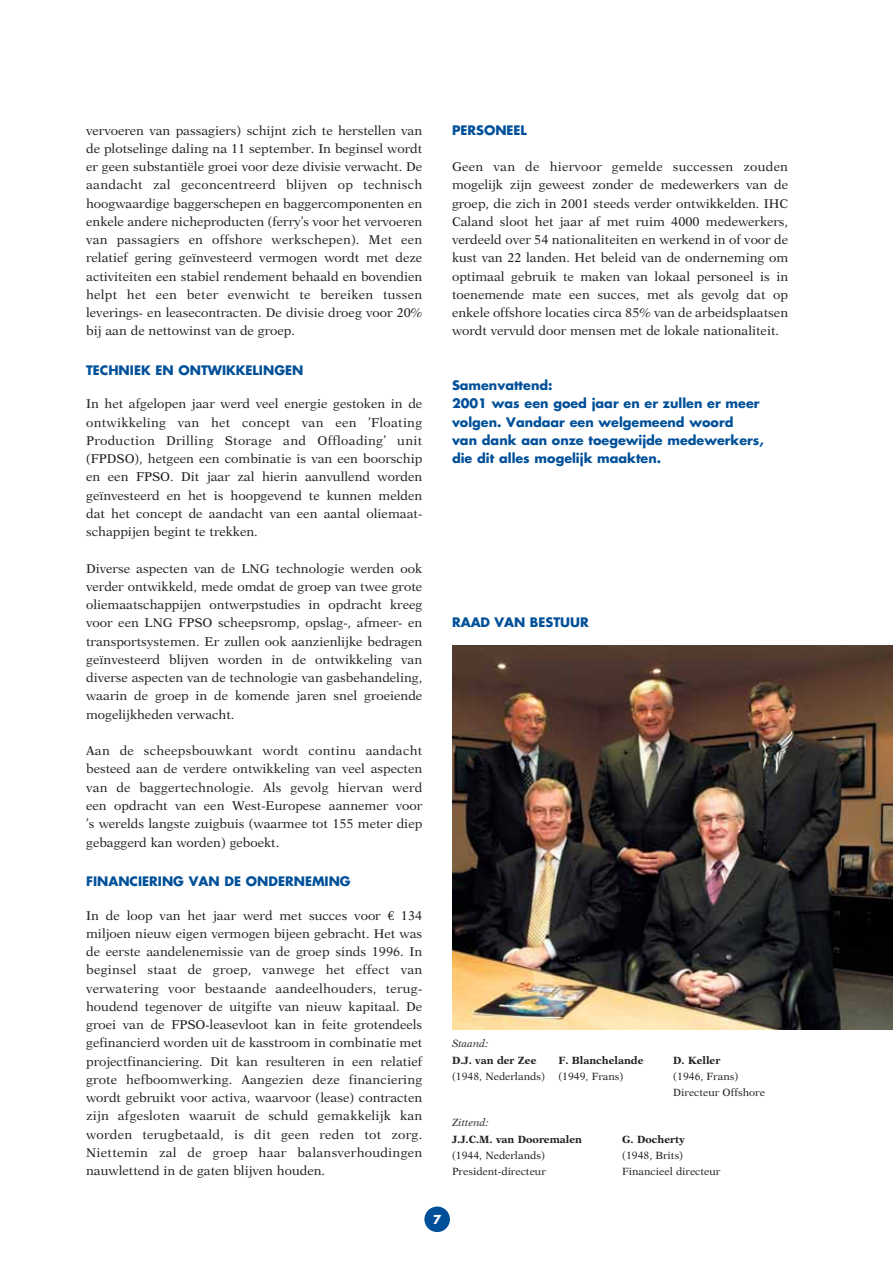
<style>
.page{position:relative;width:893px;height:1262px;background:#fff}
.page>*{position:absolute;margin:0;border:0;box-sizing:border-box;transform-origin:0 0}
.t1{font:12.75px/18.3px "New Aster";color:#231f20;text-align:justify}
.t2{font:700 12.75px/18.3px "Futura";color:#005099}
.t3{font:700 12px "Futura";color:#fff}
.t4{font:10.5px/16.4px "New Aster";color:#231f20}
.t5{font:700 10.5px "New Aster";color:#231f20}
.t6{font:italic 10.5px "New Aster";color:#231f20}
.s1{font-family:"Euro Serif"}
</style>
<div class="page">
<img style="left:452px;top:645px;width:440px;height:384px">
<div style="left:424px;top:1206px;width:26px;height:26px;background:#005099;border-radius:50%"></div>
<p class="t1" style="left:86px;top:122px;width:337px">vervoeren van passagiers) schijnt zich te herstellen van de plotselinge daling na 11 september. In beginsel wordt er geen substantiële groei voor deze divisie verwacht. De aandacht zal geconcentreerd blijven op technisch hoogwaardige baggerschepen en baggercomponenten en enkele andere nicheproducten (ferry’s voor het vervoeren van passagiers en offshore werkschepen). Met een relatief gering geïnvesteerd vermogen wordt met deze activiteiten een stabiel rendement behaald en bovendien helpt het een beter evenwicht te bereiken tussen leverings- en leasecontracten. De divisie droeg voor 20% bij aan de nettowinst van de groep.</p>
<p class="t2" style="left:86px;top:362px;width:219px">TECHNIEK EN ONTWIKKELINGEN</p>
<p class="t1" style="left:86px;top:396px;width:337px">In het afgelopen jaar werd veel energie gestoken in de ontwikkeling van het concept van een ’Floating Production Drilling Storage and Offloading’ unit (FPDSO), hetgeen een combinatie is van een boorschip en een FPSO. Dit jaar zal hierin aanvullend worden geïnvesteerd en het is hoopgevend te kunnen melden dat het concept de aandacht van een aantal oliemaat&shy;schappijen begint te trekken.</p>
<p class="t1" style="left:86px;top:560px;width:337px">Diverse aspecten van de LNG technologie werden ook verder ontwikkeld, mede omdat de groep van twee grote oliemaatschappijen ontwerpstudies in opdracht kreeg voor een LNG FPSO scheepsromp, opslag-, afmeer- en transportsystemen. Er zullen ook aanzienlijke bedragen geïnvesteerd blijven worden in de ontwikkeling van diverse aspecten van de technologie van gasbehandeling, waarin de groep in de komende jaren snel groeiende mogelijkheden verwacht.</p>
<p class="t1" style="left:86px;top:742px;width:337px">Aan de scheepsbouwkant wordt continu aandacht besteed aan de verdere ontwikkeling van veel aspecten van de baggertechnologie. Als gevolg hiervan werd een opdracht van een West-Europese aannemer voor ’s werelds langste zuigbuis (waarmee tot 155 meter diep gebaggerd kan worden) geboekt.</p>
<p class="t2" style="left:86px;top:873px;width:266px">FINANCIERING VAN DE ONDERNEMING</p>
<p class="t1" style="left:86px;top:907px;width:337px">In de loop van het jaar werd met succes voor <span class="s1">€</span> 134 miljoen nieuw eigen vermogen bijeen gebracht. Het was de eerste aandelenemissie van de groep sinds 1996. In beginsel staat de groep, vanwege het effect van verwatering voor bestaande aandeelhouders, terug&shy;houdend tegenover de uitgifte van nieuw kapitaal. De groei van de FPSO-leasevloot kan in feite grotendeels gefinancierd worden uit de kasstroom in combinatie met projectfinanciering. Dit kan resulteren in een relatief grote hefboomwerking. Aangezien deze financiering wordt gebruikt voor activa, waarvoor (lease) contracten zijn afgesloten waaruit de schuld gemakkelijk kan worden terugbetaald, is dit geen reden tot zorg.<br>Niettemin zal de groep haar balansverhoudingen nauwlettend in de gaten blijven houden.</p>
<p class="t2" style="left:452px;top:122px;width:76px">PERSONEEL</p>
<p class="t1" style="left:452px;top:158px;width:337px">Geen van de hiervoor gemelde successen zouden mogelijk zijn geweest zonder de medewerkers van de groep, die zich in 2001 steeds verder ontwikkelden. IHC Caland sloot het jaar af met ruim 4000 medewerkers, verdeeld over 54 nationaliteiten en werkend in of voor de kust van 22 landen. Het beleid van de onderneming om optimaal gebruik te maken van lokaal personeel is in toenemende mate een succes, met als gevolg dat op enkele offshore locaties circa 85% van de arbeidsplaatsen wordt vervuld door mensen met de lokale nationaliteit.</p>
<p class="t2" style="left:452px;top:377px;width:313px">Samenvattend:<br>2001 was een goed jaar en er zullen er meer volgen. Vandaar een welgemeend woord<br>van dank aan onze toegewijde medewerkers, die dit alles mogelijk maakten.</p>
<p class="t2" style="left:452px;top:614px;width:138px">RAAD VAN BESTUUR</p>
<p class="t6" style="left:452px;top:1039px;width:38px">Staand:</p>
<p class="t5" style="left:452px;top:1055px;width:86px">D.J. van der Zee</p>
<p class="t5" style="left:558px;top:1055px;width:87px">F. Blanchelande</p>
<p class="t5" style="left:673px;top:1055px;width:48px">D. Keller</p>
<p class="t4" style="left:452px;top:1069px;width:94px">(1948, Nederlands)</p>
<p class="t4" style="left:558px;top:1069px;width:67px">(1949, Frans)</p>
<p class="t4" style="left:673px;top:1069px;width:93px">(1946, Frans)<br>Directeur Offshore</p>
<p class="t6" style="left:452px;top:1118px;width:38px">Zittend:</p>
<p class="t5" style="left:452px;top:1134px;width:131px">J.J.C.M. van Dooremalen</p>
<p class="t5" style="left:622px;top:1134px;width:64px">G. Docherty</p>
<p class="t4" style="left:452px;top:1147px;width:94px">(1944, Nederlands)</p>
<p class="t4" style="left:622px;top:1147px;width:62px">(1948, Brits)</p>
<p class="t4" style="left:452px;top:1164px;width:95px">President-directeur</p>
<p class="t4" style="left:622px;top:1164px;width:100px">Financieel directeur</p>
<p class="t3" style="left:433px;top:1213px;width:10px">7</p>
</div>
